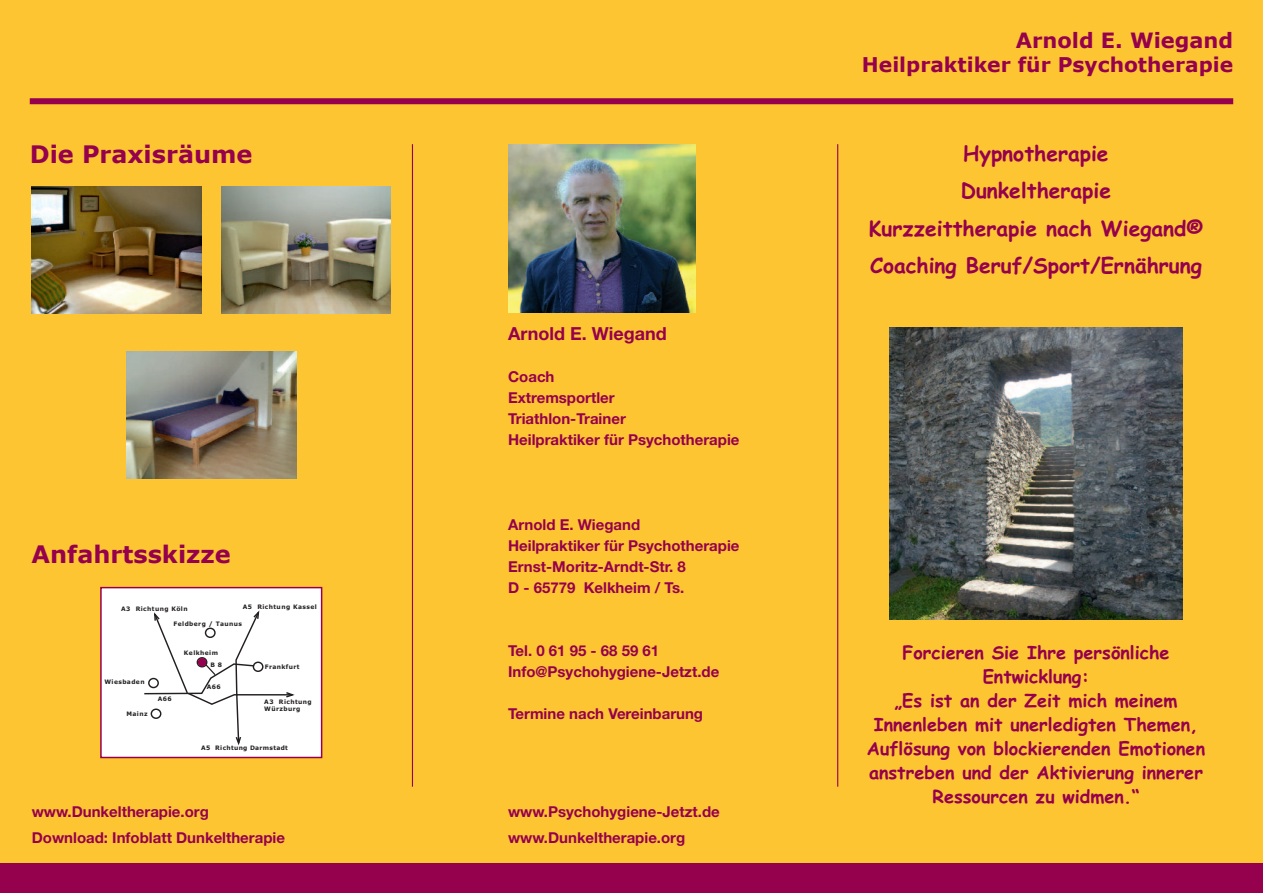
<style>
.page{position:relative;width:1263px;height:893px;background:#fec532}
.page>*{position:absolute;margin:0;border:0;box-sizing:border-box;transform-origin:0 0}
.t1{font:700 24px "Verdana";color:#95014d}
.t2{font:700 21px/37.5px "Comic Sans MS";color:#95014d;text-align:center}
.t3{font:700 21px "Verdana";color:#95014d}
.t4{font:700 20.25px "Verdana";color:#95014d}
.t5{font:700 18px/24px "Comic Sans MS";color:#95014d;text-align:center}
.t6{font:700 18px "Helvetica Neue LT Std";color:#95014d}
.t7{font:700 15px/21px "Helvetica Neue LT Std";color:#95014d}
.t8{font:700 6.15px/7.2px "Verdana";letter-spacing:.07em;color:#231f20}
</style>
<div class="page">
<img style="left:890px;top:328px;width:292px;height:292px">
<img style="left:32px;top:186px;width:169px;height:128px">
<img style="left:221px;top:186px;width:170px;height:128px">
<img style="left:126px;top:351px;width:170px;height:128px">
<div style="left:102px;top:588px;width:219px;height:169px;background:#fff"></div>
<svg style="left:144px;top:610px;width:151px;height:135px"></svg>
<div style="left:100px;top:587px;width:222px;height:171px;border:2px solid #95014d"></div>
<img style="left:508px;top:144px;width:187px;height:169px">
<div style="left:30px;top:98px;width:1203px;height:6px;background:#95014d"></div>
<div style="left:0;top:863px;width:1263px;height:30px;background:#95014d"></div>
<div style="left:198px;top:658px;width:8px;height:8px;background:#95014d;border-radius:50%"></div>
<hr style="left:412px;top:144px;width:1px;height:643px;background:#95014d">
<hr style="left:837px;top:144px;width:1px;height:643px;background:#95014d">
<h1 class="t1" style="left:30px;top:138px;width:224px">Die Praxisräume</h1>
<h1 class="t1" style="left:32px;top:539px;width:201px">Anfahrtsskizze</h1>
<p class="t8" style="left:121px;top:605px;width:68px">A3 Richtung Köln</p>
<p class="t8" style="left:243px;top:603px;width:76px">A5 Richtung Kassel</p>
<p class="t8" style="left:174px;top:620px;width:70px">Feldberg / Taunus</p>
<p class="t8" style="left:104px;top:679px;width:42px">Wiesbaden</p>
<p class="t8" style="left:126px;top:710px;width:23px">Mainz</p>
<p class="t8" style="left:158px;top:695px;width:15px">A66</p>
<p class="t8" style="left:184px;top:649px;width:36px">Kelkheim</p>
<p class="t8" style="left:210px;top:661px;width:13px">B 8</p>
<p class="t8" style="left:207px;top:683px;width:15px">A66</p>
<p class="t8" style="left:265px;top:664px;width:36px">Frankfurt</p>
<p class="t8" style="left:264px;top:698px;width:49px">A3 Richtung<br>Würzburg</p>
<p class="t8" style="left:201px;top:744px;width:88px">A5 Richtung Darmstadt</p>
<p class="t6" style="left:508px;top:327px;width:160px">Arnold E. Wiegand</p>
<p class="t7" style="left:508px;top:368px;width:233px">Coach<br>Extremsportler<br>Triathlon-Trainer<br>Heilpraktiker für Psychotherapie</p>
<p class="t7" style="left:508px;top:515px;width:233px">Arnold E. Wiegand<br>Heilpraktiker für Psychotherapie<br>Ernst-Moritz-Arndt-Str. 8<br>D - 65779 Kelkheim / Ts.</p>
<p class="t7" style="left:508px;top:641px;width:213px">Tel. 0 61 95 - 68 59 61<br>Info@Psychohygiene-Jetzt.de</p>
<p class="t7" style="left:508px;top:704px;width:197px">Termine nach Vereinbarung</p>
<p class="t7" style="left:32px;top:800px;width:255px;line-height:26.1px">www.Dunkeltherapie.org<br>Download: Infoblatt Dunkeltherapie</p>
<p class="t7" style="left:508px;top:800px;width:213px;line-height:26.1px">www.Psychohygiene-Jetzt.de www.Dunkeltherapie.org</p>
<h2 class="t3" style="left:1016px;top:27px;width:219px">Arnold E. Wiegand</h2>
<h3 class="t4" style="left:862px;top:52px;width:373px">Heilpraktiker für Psychotherapie</h3>
<h2 class="t2" style="left:869px;top:135px;width:336px">Hypnotherapie<br>Dunkeltherapie<br>Kurzzeittherapie nach Wiegand®<br>Coaching Beruf/Sport/Ernährung</h2>
<p class="t5" style="left:867px;top:641px;width:340px">Forcieren Sie Ihre persönliche<br>Entwicklung:<br>„Es ist an der Zeit mich meinem<br>Innenleben mit unerledigten Themen,<br>Auflösung von blockierenden Emotionen anstreben und der Aktivierung innerer<br>Ressourcen zu widmen.“</p>
</div>
